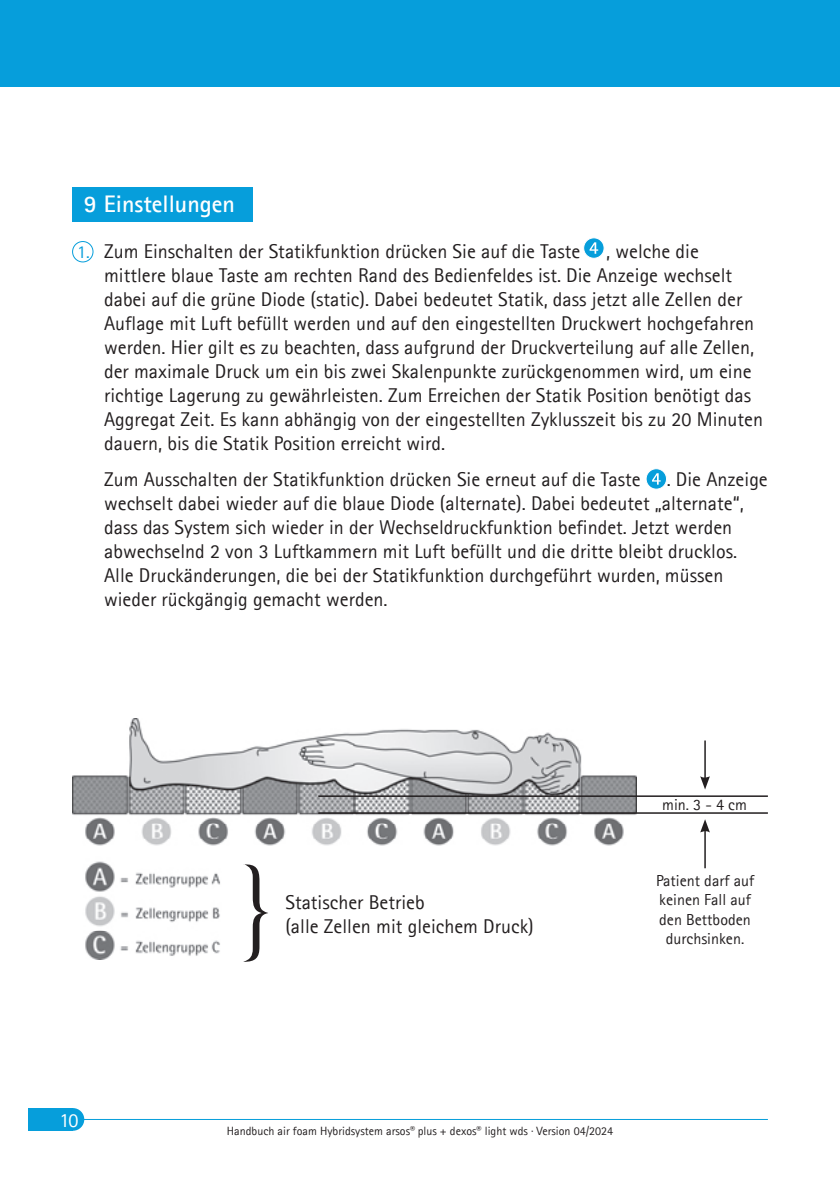
<style>
.page{position:relative;width:840px;height:1191px;background:#fff}
.page>*{position:absolute;margin:0;border:0;box-sizing:border-box;transform-origin:0 0}
.t1{font:700 24px "Agfa Rotis Sans Serif";color:#fff}
.t2{font:20px/24px "Agfa Rotis Sans Serif";color:#231f20}
.t3{font:20px "Agfa Rotis Sans Serif";color:#fff}
.t4{font:18px "Agfa Rotis Sans Serif";color:#069edb}
.t5{font:16px/19.2px "Agfa Rotis Sans Serif";color:#231f20;text-align:center}
.t6{font:12px "Agfa Rotis Sans Serif";color:#231f20}
</style>
<div class="page">
<div style="left:0;top:0;width:839px;height:86px;background:#069edb"></div>
<hr style="left:72px;top:1119px;width:695px;height:1px;background:#069edb">
<div style="left:28px;top:1108px;width:45px;height:22px;background:#069edb"></div>
<div style="left:62px;top:1108px;width:22px;height:22px;background:#069edb;border-radius:50%"></div>
<img style="left:72px;top:718px;width:563px;height:241px">
<hr style="left:318px;top:795px;width:449px;height:2px;background:#231f20">
<hr style="left:318px;top:812px;width:449px;height:1px;background:#231f20">
<hr style="left:704px;top:740px;width:1px;height:39px;background:#231f20">
<svg style="left:700px;top:776px;width:9px;height:13px"></svg>
<hr style="left:704px;top:829px;width:1px;height:39px;background:#231f20">
<svg style="left:700px;top:819px;width:9px;height:13px"></svg>
<svg style="left:243px;top:864px;width:25px;height:98px"></svg>
<div style="left:72px;top:187px;width:180px;height:34px;background:#069edb"></div>
<div style="left:583px;top:238px;width:20px;height:20px;background:#069edb;border-radius:50%"></div>
<div style="left:583px;top:237px;width:21px;height:22px;border:1px solid #fff;border-radius:50%"></div>
<svg style="left:589px;top:242px;width:9px;height:12px"></svg>
<div style="left:645px;top:469px;width:21px;height:20px;background:#069edb;border-radius:50%"></div>
<div style="left:645px;top:468px;width:21px;height:21px;border:1px solid #fff;border-radius:50%"></div>
<svg style="left:652px;top:473px;width:8px;height:11px"></svg>
<div style="left:72px;top:241px;width:21px;height:21px;border:1px solid #069edb;border-radius:50%"></div>
<p class="t1" style="left:84px;top:188px;width:153px">9 Einstellungen</p>
<p class="t2" style="left:104px;top:239px;width:477px">Zum Einschalten der Statikfunktion drücken Sie auf die Taste</p>
<p class="t2" style="left:104px;top:239px;width:660px;text-indent:502px">, welche die mittlere blaue Taste am rechten Rand des Bedienfeldes ist. Die Anzeige wechselt dabei auf die grüne Diode (static). Dabei bedeutet Statik, dass jetzt alle Zellen der Auflage mit Luft befüllt werden und auf den eingestellten Druckwert hochgefahren werden. Hier gilt es zu beachten, dass aufgrund der Druckverteilung auf alle Zellen, der maximale Druck um ein bis zwei Skalenpunkte zurückgenommen wird, um eine richtige Lagerung zu gewährleisten. Zum Erreichen der Statik Position benötigt das Aggregat Zeit. Es kann abhängig von der eingestellten Zyklusszeit bis zu 20 Minuten dauern, bis die Statik Position erreicht wird.</p>
<p class="t2" style="left:104px;top:467px;width:538px">Zum Ausschalten der Statikfunktion drücken Sie erneut auf die Taste</p>
<p class="t4" style="left:77px;top:241px;width:14px">1.</p>
<p class="t2" style="left:104px;top:467px;width:665px;text-indent:562px">. Die Anzeige wechselt dabei wieder auf die blaue Diode (alternate). Dabei bedeutet „alternate“, dass das System sich wieder in der Wechseldruckfunktion befindet. Jetzt werden abwechselnd 2 von 3 Luftkammern mit Luft befüllt und die dritte bleibt drucklos.<br>Alle Druckänderungen, die bei der Statikfunktion durchgeführt wurden, müssen wieder rückgängig gemacht werden.</p>
<p class="t3" style="left:59px;top:1108px;width:21px">10</p>
<p class="t2" style="left:285px;top:890px;width:250px">Statischer Betrieb<br>(alle Zellen mit gleichem Druck)</p>
<p class="t5" style="left:661px;top:795px;width:86px">min. 3 - 4 cm</p>
<p class="t5" style="left:655px;top:871px;width:100px">Patient darf auf keinen Fall auf den Bettboden durchsinken.</p>
<p class="t6" style="left:227px;top:1123px;width:387px">Handbuch air foam Hybridsystem arsos<sup>®</sup> plus + dexos<sup>®</sup> light wds · Version 04/2024</p>
</div>
